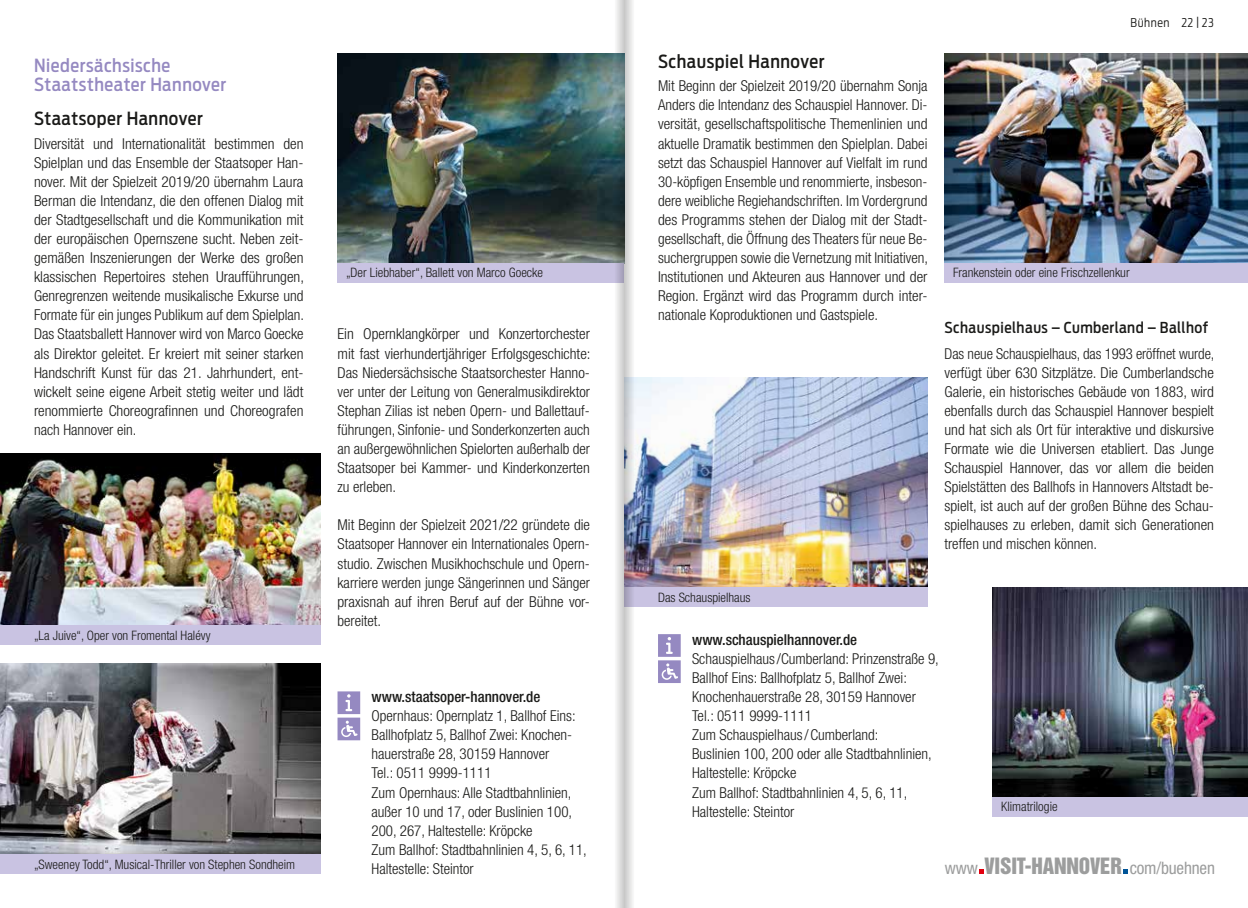
<style>
.page{position:relative;width:1248px;height:908px;background:#fff}
.page>*{position:absolute;margin:0;border:0;box-sizing:border-box;transform-origin:0 0}
.t1{font:500 18px/19px "Antenna Cond";letter-spacing:.03em;color:#9589c1}
.t2{font:500 18px "Antenna Cond";letter-spacing:.03em;color:#1a1a18}
.t3{font:condensed 17.2px "Helvetica Neue LT Pro";letter-spacing:-.01em;color:#9c9d9d}
.t4{font:300 condensed 15px/19px "Helvetica Neue LT Pro";color:#1a1a18;text-align:justify}
.t5{font:500 condensed 15px "Helvetica Neue LT Pro";color:#1a1a18}
.t6{font:500 15px "Antenna Cond";letter-spacing:.03em;color:#1a1a18}
.t7{font:300 condensed 13px "Helvetica Neue LT Pro";color:#1a1a18}
.t8{font:300 12px "Antenna Cond";letter-spacing:.05em;color:#1a1a18}
.s1{font-family:"Helvetica Inserat";font-stretch:normal;font-size:20.6px}
</style>
<div class="page">
<img style="left:944px;top:53px;width:303px;height:210px">
<img style="left:992px;top:587px;width:255px;height:210px">
<img style="left:337px;top:53px;width:270px;height:210px">
<img style="left:641px;top:377px;width:286px;height:210px">
<img style="left:0;top:663px;width:320px;height:191px">
<img style="left:0;top:454px;width:320px;height:171px">
<div style="left:337px;top:263px;width:287px;height:19px;background:#c9c3e2"></div>
<div style="left:944px;top:263px;width:303px;height:19px;background:#c9c3e2"></div>
<div style="left:992px;top:797px;width:255px;height:19px;background:#c9c3e2"></div>
<div style="left:624px;top:587px;width:303px;height:19px;background:#c9c3e2"></div>
<div style="left:0;top:625px;width:320px;height:19px;background:#c9c3e2"></div>
<div style="left:0;top:854px;width:320px;height:19px;background:#c9c3e2"></div>
<svg style="left:337px;top:691px;width:23px;height:49px"></svg>
<svg style="left:658px;top:634px;width:22px;height:48px"></svg>
<svg style="left:979px;top:869px;width:4px;height:4px"></svg>
<svg style="left:1123px;top:869px;width:4px;height:4px"></svg>
<svg style="left:624px;top:0;width:17px;height:907px"></svg>
<svg style="left:607px;top:0;width:17px;height:907px"></svg>
<p class="t8" style="left:1130px;top:15px;width:85px">Bühnen 22 | 23</p>
<p class="t1" style="left:34px;top:56px;width:194px">Niedersächsische<br>Staatstheater Hannover</p>
<p class="t2" style="left:34px;top:108px;width:170px">Staatsoper Hannover</p>
<p class="t4" style="left:34px;top:134px;width:271px">Diversität und Internationalität bestimmen den Spielplan und das Ensemble der Staatsoper Han&shy;nover. Mit der Spielzeit 2019/20 übernahm Laura Berman die Intendanz, die den offenen Dialog mit der Stadtgesellschaft und die Kommunikation mit der europäischen Opernszene sucht. Neben zeit&shy;gemäßen Inszenierungen der Werke des großen klassischen Repertoires stehen Uraufführungen, Genregrenzen weitende musikalische Exkurse und Formate für ein junges Publikum auf dem Spielplan.<br>Das Staatsballett Hannover wird von Marco Goecke als Direktor geleitet. Er kreiert mit seiner starken Handschrift Kunst für das 21. Jahrhundert, ent&shy;wickelt seine eigene Arbeit stetig weiter und lädt renommierte Choreografinnen und Choreografen nach Hannover ein.</p>
<p class="t7" style="left:346px;top:265px;width:198px">„Der Liebhaber“, Ballett von Marco Goecke</p>
<p class="t4" style="left:337px;top:324px;width:254px">Ein Opernklangkörper und Konzertorchester mit fast vierhundertjähriger Erfolgsgeschichte:<br>Das Niedersächsische Staatsorchester Hanno&shy;ver unter der Leitung von Generalmusikdirektor Stephan Zilias ist neben Opern- und Ballettauf&shy;führungen, Sinfonie- und Sonderkonzerten auch an außergewöhnlichen Spielorten außerhalb der Staatsoper bei Kammer- und Kinderkonzerten zu erleben.</p>
<p class="t4" style="left:337px;top:515px;width:254px">Mit Beginn der Spielzeit 2021/22 gründete die Staatsoper Hannover ein Internationales Opern&shy;studio. Zwischen Musikhochschule und Opern&shy;karriere werden junge Sängerinnen und Sänger praxisnah auf ihren Beruf auf der Bühne vor&shy;bereitet.</p>
<p class="t2" style="left:658px;top:51px;width:168px">Schauspiel Hannover</p>
<p class="t4" style="left:658px;top:76px;width:271px">Mit Beginn der Spielzeit 2019/20 übernahm Sonja Anders die Intendanz des Schauspiel Hannover. Di&shy;versität, gesellschaftspolitische Themenlinien und aktuelle Dramatik bestimmen den Spielplan. Dabei setzt das Schauspiel Hannover auf Vielfalt im rund 30-köpfigen Ensemble und renommierte, insbeson&shy;dere weibliche Regiehandschriften. Im Vordergrund des Programms stehen der Dialog mit der Stadt&shy;gesellschaft, die Öffnung des Theaters für neue Be&shy;suchergruppen sowie die Vernetzung mit Initiativen, Institutionen und Akteuren aus Hannover und der Region. Ergänzt wird das Programm durch inter&shy;nationale Koproduktionen und Gastspiele.</p>
<p class="t7" style="left:658px;top:589px;width:94px">Das Schauspielhaus</p>
<p class="t7" style="left:952px;top:265px;width:178px">Frankenstein oder eine Frischzellenkur</p>
<p class="t6" style="left:944px;top:319px;width:265px">Schauspielhaus – Cumberland – Ballhof</p>
<p class="t4" style="left:944px;top:343px;width:271px">Das neue Schauspielhaus, das 1993 eröffnet wurde, verfügt über 630 Sitzplätze. Die Cumberlandsche Galerie, ein historisches Gebäude von 1883, wird ebenfalls durch das Schauspiel Hannover bespielt und hat sich als Ort für interaktive und diskursive Formate wie die Universen etabliert. Das Junge Schauspiel Hannover, das vor allem die beiden Spielstätten des Ballhofs in Hannovers Altstadt be&shy;spielt, ist auch auf der großen Bühne des Schau&shy;spielhauses zu erleben, damit sich Generationen treffen und mischen können.</p>
<p class="t7" style="left:34px;top:627px;width:178px">„La Juive“, Oper von Fromental Halévy</p>
<p class="t7" style="left:34px;top:856px;width:262px">„Sweeney Todd“, Musical-Thriller von Stephen Sondheim</p>
<p class="t5" style="left:371px;top:687px;width:170px">www.staatsoper-hannover.de</p>
<p class="t4" style="left:371px;top:706px;width:217px;text-align:left">Opernhaus: Opernplatz 1, Ballhof Eins:<br>Ballhofplatz 5, Ballhof Zwei: Knochen&shy;hauerstraße 28, 30159 Hannover<br>Tel.: 0511 9999-1111<br>Zum Opernhaus: Alle Stadtbahnlinien, außer 10 und 17, oder Buslinien 100, 200, 267, Haltestelle: Kröpcke<br>Zum Ballhof: Stadtbahnlinien 4, 5, 6, 11, Haltestelle: Steintor</p>
<p class="t5" style="left:692px;top:630px;width:167px">www.schauspielhannover.de</p>
<p class="t4" style="left:692px;top:648px;width:248px;text-align:left">Schauspielhaus/Cumberland: Prinzenstraße 9, Ballhof Eins: Ballhofplatz 5, Ballhof Zwei:<br>Knochenhauerstraße 28, 30159 Hannover Tel.: 0511 9999-1111<br>Zum Schauspielhaus/Cumberland:<br>Buslinien 100, 200 oder alle Stadtbahnlinien, Haltestelle: Kröpcke<br>Zum Ballhof: Stadtbahnlinien 4, 5, 6, 11, Haltestelle: Steintor</p>
<p class="t7" style="left:1001px;top:799px;width:58px">Klimatrilogie</p>
<p class="t3" style="left:944px;top:857px;width:272px">www <span class="s1">VISIT-HANNOVER</span> com/buehnen</p>
</div>
